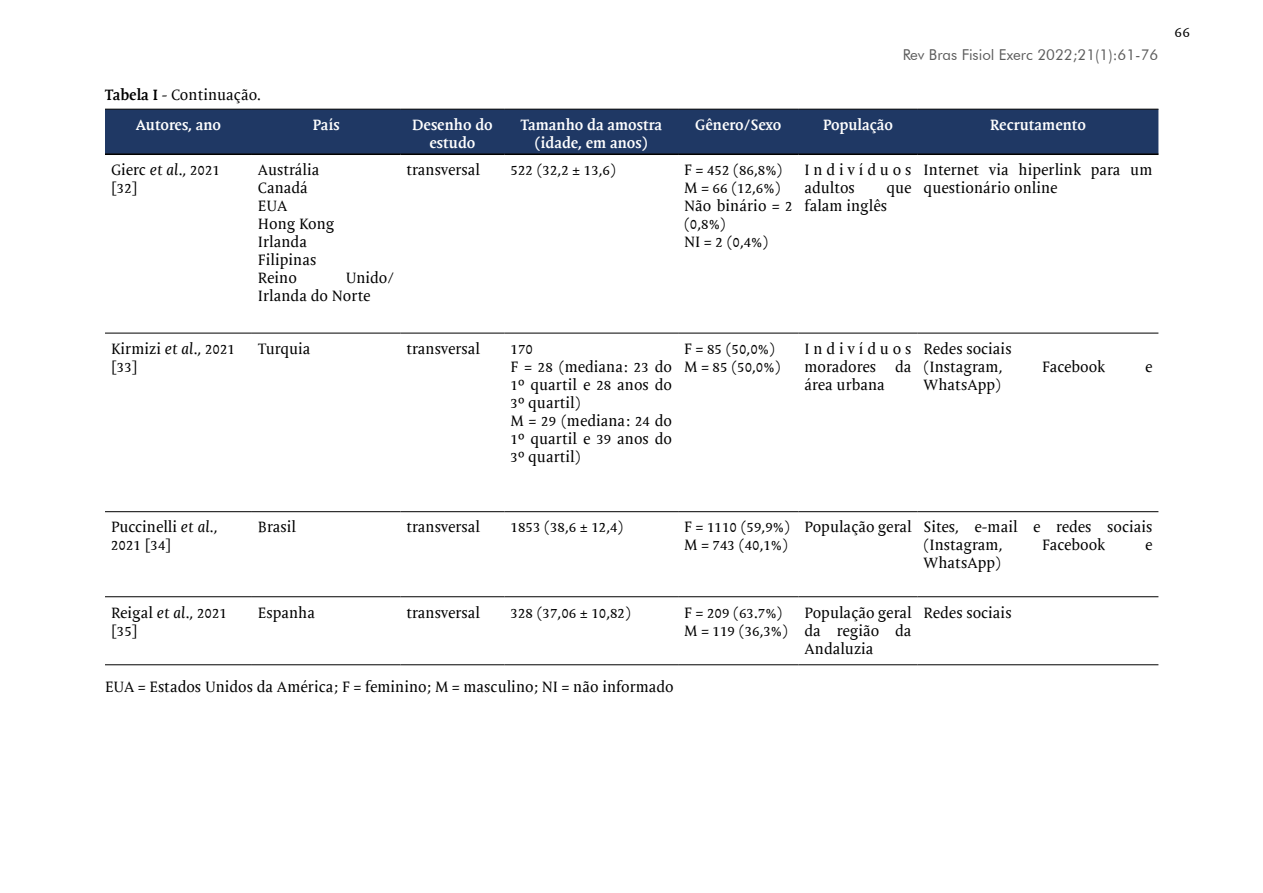
<style>
.page{position:relative;width:1263px;height:893px;background:#fff}
.page>*{position:absolute;margin:0;border:0;box-sizing:border-box;transform-origin:0 0}
.t1{font:15px/18px "Mantika Book W01";color:#000}
.t2{font:700 15px/18px "Mantika Book W01";color:#fff;text-align:center}
.t3{font:15px/18px "Mantika Book W01";letter-spacing:.255em;color:#000}
.t4{font:15px "Futura BT";color:#000}
.s1{font-weight:700}
.s2{font-style:italic}
</style>
<div class="page">
<hr style="left:105px;top:333px;width:147px;height:1px;background:#000">
<hr style="left:252px;top:333px;width:148px;height:1px;background:#000">
<hr style="left:400px;top:333px;width:104px;height:1px;background:#000">
<hr style="left:504px;top:333px;width:174px;height:1px;background:#000">
<hr style="left:678px;top:333px;width:120px;height:1px;background:#000">
<hr style="left:798px;top:333px;width:120px;height:1px;background:#000">
<hr style="left:918px;top:333px;width:240px;height:1px;background:#000">
<hr style="left:105px;top:511px;width:147px;height:1px;background:#000">
<hr style="left:252px;top:511px;width:148px;height:1px;background:#000">
<hr style="left:400px;top:511px;width:104px;height:1px;background:#000">
<hr style="left:504px;top:511px;width:174px;height:1px;background:#000">
<hr style="left:678px;top:511px;width:120px;height:1px;background:#000">
<hr style="left:798px;top:511px;width:120px;height:1px;background:#000">
<hr style="left:918px;top:511px;width:240px;height:1px;background:#000">
<hr style="left:105px;top:596px;width:147px;height:1px;background:#000">
<hr style="left:252px;top:596px;width:148px;height:1px;background:#000">
<hr style="left:400px;top:596px;width:104px;height:1px;background:#000">
<hr style="left:504px;top:596px;width:174px;height:1px;background:#000">
<hr style="left:678px;top:596px;width:120px;height:1px;background:#000">
<hr style="left:798px;top:596px;width:120px;height:1px;background:#000">
<hr style="left:918px;top:596px;width:240px;height:1px;background:#000">
<hr style="left:105px;top:664px;width:147px;height:1px;background:#000">
<hr style="left:252px;top:664px;width:148px;height:1px;background:#000">
<hr style="left:400px;top:664px;width:104px;height:1px;background:#000">
<hr style="left:504px;top:664px;width:174px;height:1px;background:#000">
<hr style="left:678px;top:664px;width:120px;height:1px;background:#000">
<hr style="left:798px;top:664px;width:120px;height:1px;background:#000">
<hr style="left:918px;top:664px;width:240px;height:1px;background:#000">
<div style="left:105px;top:110px;width:1053px;height:44px;background:#1f3864"></div>
<hr style="left:105px;top:109px;width:147px;height:1px;background:#000">
<hr style="left:252px;top:109px;width:148px;height:1px;background:#000">
<hr style="left:400px;top:109px;width:104px;height:1px;background:#000">
<hr style="left:504px;top:109px;width:174px;height:1px;background:#000">
<hr style="left:678px;top:109px;width:120px;height:1px;background:#000">
<hr style="left:798px;top:109px;width:120px;height:1px;background:#000">
<hr style="left:918px;top:109px;width:240px;height:1px;background:#000">
<hr style="left:105px;top:154px;width:147px;height:1px;background:#000">
<hr style="left:252px;top:154px;width:148px;height:1px;background:#000">
<hr style="left:400px;top:154px;width:104px;height:1px;background:#000">
<hr style="left:504px;top:154px;width:174px;height:1px;background:#000">
<hr style="left:678px;top:154px;width:120px;height:1px;background:#000">
<hr style="left:798px;top:154px;width:120px;height:1px;background:#000">
<hr style="left:918px;top:154px;width:240px;height:1px;background:#000">
<p class="t1" style="left:105px;top:86px;width:157px"><span class="s1">Tabela I</span> - Continuação.</p>
<p class="t4" style="left:902px;top:46px;width:258px">Rev Bras Fisiol Exerc 2022;21(1):61-76</p>
<p class="t2" style="left:136px;top:116px;width:87px">Autores, ano</p>
<p class="t2" style="left:313px;top:116px;width:28px">País</p>
<p class="t2" style="left:412px;top:116px;width:82px">Desenho do estudo</p>
<p class="t2" style="left:520px;top:116px;width:143px">Tamanho da amostra (idade, em anos)</p>
<p class="t2" style="left:695px;top:116px;width:87px">Gênero/Sexo</p>
<p class="t2" style="left:823px;top:116px;width:72px">População</p>
<p class="t2" style="left:990px;top:116px;width:97px">Recrutamento</p>
<p class="t1" style="left:111px;top:161px;width:111px">Gierc <span class="s2">et al</span>., 2021 [32]</p>
<p class="t1" style="left:258px;top:161px;width:78px">Austrália<br>Canadá<br>EUA<br>Hong Kong<br>Irlanda<br>Filipinas<br>Reino</p>
<p class="t1" style="left:258px;top:269px;width:138px;text-indent:88px">Unido/<br>Irlanda do Norte</p>
<p class="t1" style="left:406px;top:161px;width:75px">transversal</p>
<p class="t1" style="left:510px;top:161px;width:107px">522 (32,2 ± 13,6)</p>
<p class="t1" style="left:684px;top:161px;width:110px">F = 452 (86,8%)<br>M = 66 (12,6%)<br>Não binário = 2 (0,8%)<br>NI = 2 (0,4%)</p>
<p class="t3" style="left:804px;top:161px;width:109px">Indivíduos adultos</p>
<p class="t1" style="left:804px;top:179px;width:109px;text-indent:82px">que falam inglês</p>
<p class="t1" style="left:924px;top:161px;width:230px">Internet via hiperlink para um questionário online</p>
<p class="t1" style="left:111px;top:340px;width:126px">Kirmizi <span class="s2">et al</span>., 2021 [33]</p>
<p class="t1" style="left:258px;top:340px;width:54px">Turquia</p>
<p class="t1" style="left:406px;top:340px;width:75px">transversal</p>
<p class="t1" style="left:510px;top:340px;width:163px">170<br>F = 28 (mediana: 23 do<br>1º quartil e 28 anos do<br>3º quartil)<br>M = 29 (mediana: 24 do<br>1º quartil e 39 anos do<br>3º quartil)</p>
<p class="t1" style="left:684px;top:340px;width:98px">F = 85 (50,0%)<br>M = 85 (50,0%)</p>
<p class="t3" style="left:804px;top:340px;width:109px">Indivíduos moradores</p>
<p class="t1" style="left:895px;top:358px;width:18px">da</p>
<p class="t1" style="left:804px;top:376px;width:82px">área urbana</p>
<p class="t1" style="left:924px;top:340px;width:90px">Redes sociais (Instagram,</p>
<p class="t1" style="left:924px;top:376px;width:79px">WhatsApp)</p>
<p class="t1" style="left:1042px;top:358px;width:65px">Facebook</p>
<p class="t1" style="left:1145px;top:358px;width:9px">e</p>
<p class="t1" style="left:1174px;top:23px;width:17px">66</p>
<p class="t1" style="left:111px;top:518px;width:108px">Puccinelli <span class="s2">et al</span>.,<br>2021 [34]</p>
<p class="t1" style="left:258px;top:518px;width:40px">Brasil</p>
<p class="t1" style="left:406px;top:518px;width:75px">transversal</p>
<p class="t1" style="left:510px;top:518px;width:114px">1853 (38,6 ± 12,4)</p>
<p class="t1" style="left:684px;top:518px;width:107px">F = 1110 (59,9%)<br>M = 743 (40,1%)</p>
<p class="t1" style="left:924px;top:518px;width:230px;text-indent:-119px">População geral Sites, e-mail e redes sociais (Instagram,</p>
<p class="t1" style="left:1042px;top:536px;width:65px">Facebook</p>
<p class="t1" style="left:1145px;top:536px;width:9px">e</p>
<p class="t1" style="left:924px;top:554px;width:79px">WhatsApp)</p>
<p class="t1" style="left:111px;top:603px;width:117px">Reigal <span class="s2">et al</span>., 2021 [35]</p>
<p class="t1" style="left:258px;top:603px;width:59px">Espanha</p>
<p class="t1" style="left:406px;top:603px;width:75px">transversal</p>
<p class="t1" style="left:510px;top:603px;width:122px">328 (37,06 ± 10,82)</p>
<p class="t1" style="left:684px;top:603px;width:105px">F = 209 (63.7%)<br>M = 119 (36,3%)</p>
<p class="t1" style="left:804px;top:603px;width:109px;text-align:justify">População geral da região da Andaluzia</p>
<p class="t1" style="left:924px;top:603px;width:90px">Redes sociais</p>
<p class="t1" style="left:105px;top:678px;width:570px">EUA = Estados Unidos da América; F = feminino; M = masculino; NI = não informado</p>
</div>
